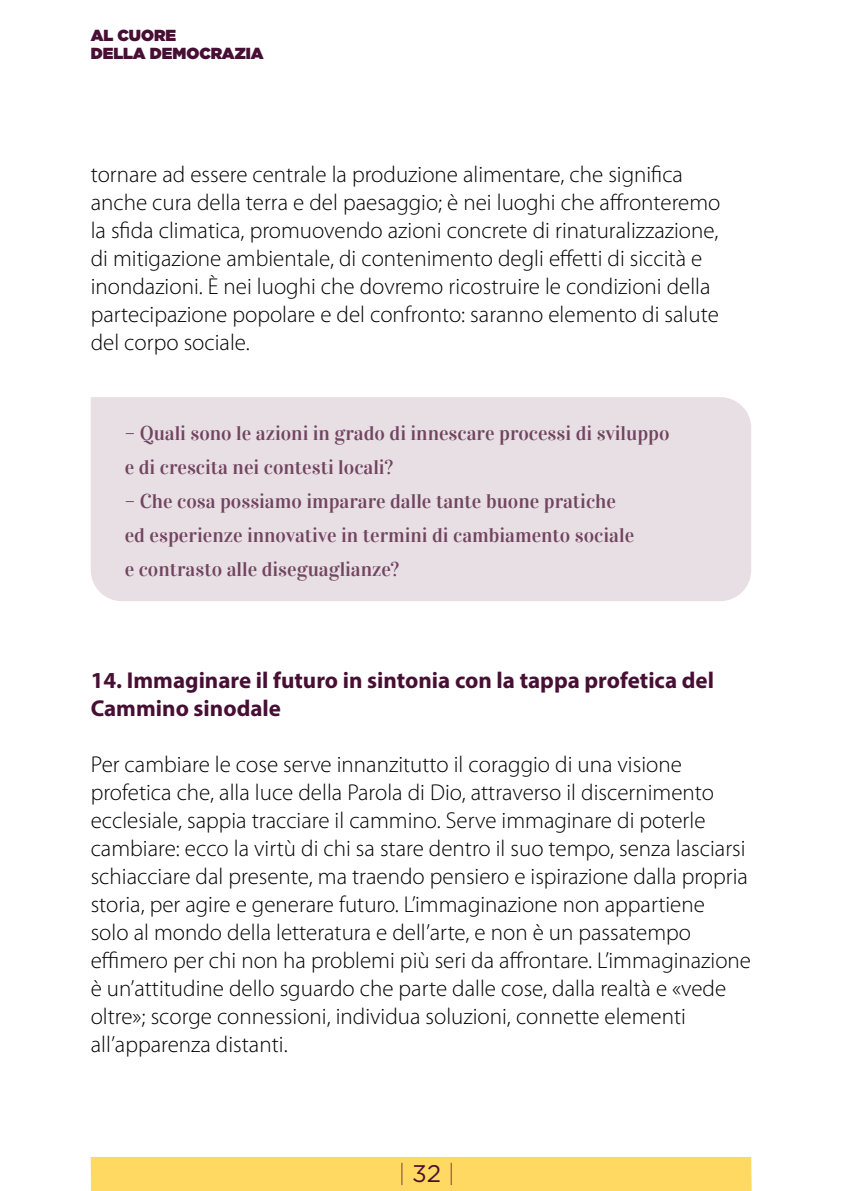
<style>
.page{position:relative;width:842px;height:1191px;background:#fff}
.page>*{position:absolute;margin:0;border:0;box-sizing:border-box;transform-origin:0 0}
.t1{font:200 24px "Gotham";color:#470f34}
.t2{font:300 23px/28px "Myriad Pro";color:#000}
.t3{font:700 23px/28px "Myriad Pro";color:#470f34}
.t4{font:20px/34px "Vidaloka";color:#724460}
.t5{font:900 16px/18px "Gotham";color:#470f34}
.s1{font-weight:400}
</style>
<div class="page">
<div style="left:91px;top:1157px;width:661px;height:34px;background:#ffd962"></div>
<div style="left:91px;top:397px;width:660px;height:204px;background:#e7dfe4"></div>
<p class="t5" style="left:91px;top:26px;width:174px">AL CUORE<br>DELLA DEMOCRAZIA</p>
<p class="t2" style="left:91px;top:160px;width:631px">tornare ad essere centrale la produzione alimentare, che significa anche cura della terra e del paesaggio; è nei luoghi che affronteremo la sfida climatica, promuovendo azioni concrete di rinaturalizzazione, di mitigazione ambientale, di contenimento degli effetti di siccità e inondazioni. È nei luoghi che dovremo ricostruire le condizioni della partecipazione popolare e del confronto: saranno elemento di salute del corpo sociale.</p>
<p class="t4" style="left:125px;top:416px;width:546px">– Quali sono le azioni in grado di innescare processi di sviluppo e di crescita nei contesti locali?</p>
<p class="t4" style="left:125px;top:484px;width:511px">– Che cosa possiamo imparare dalle tante buone pratiche ed esperienze innovative in termini di cambiamento sociale e contrasto alle diseguaglianze?</p>
<p class="t3" style="left:91px;top:665px;width:625px">14. Immaginare il futuro in sintonia con la tappa profetica del<br>Cammino sinodale</p>
<p class="t2" style="left:91px;top:750px;width:662px">Per cambiare le cose serve innanzitutto il coraggio di una visione profetica che, alla luce della Parola di Dio, attraverso il discernimento ecclesiale, sappia tracciare il cammino. Serve immaginare di poterle cambiare: ecco la virtù di chi sa stare dentro il suo tempo, senza lasciarsi schiacciare dal presente, ma traendo pensiero e ispirazione dalla propria storia, per agire e generare futuro. L’immaginazione non appartiene<br>solo al mondo della letteratura e dell’arte, e non è un passatempo effimero per chi non ha problemi più seri da affrontare. L’immaginazione è un’attitudine dello sguardo che parte dalle cose, dalla realtà e «vede oltre»; scorge connessioni, individua soluzioni, connette elementi all’apparenza distanti.</p>
<p class="t1" style="left:399px;top:1158px;width:57px">| <span class="s1">32</span> |</p>
</div>
